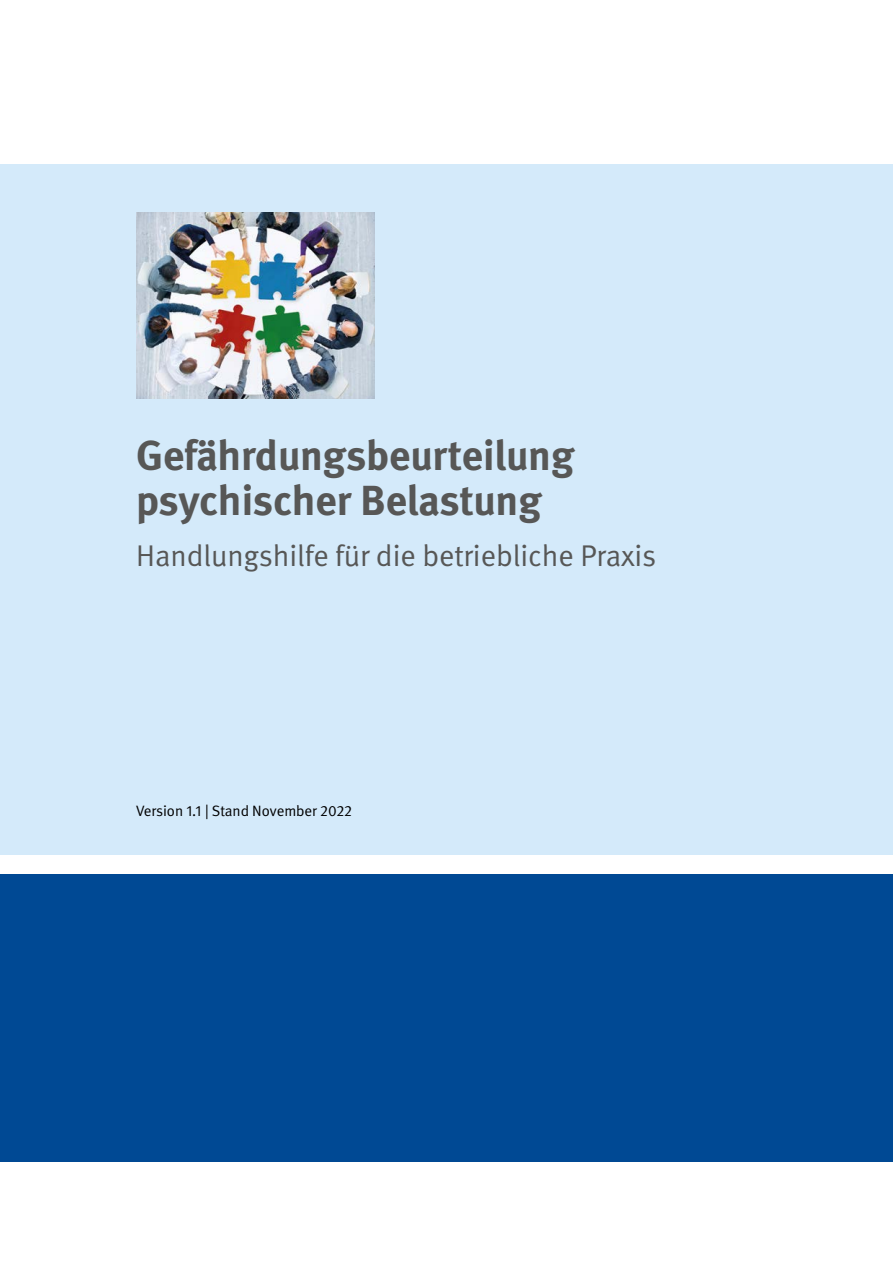
<style>
.page{position:relative;width:893px;height:1263px;background:#fff}
.page>*{position:absolute;margin:0;border:0;box-sizing:border-box;transform-origin:0 0}
._01_Überschriften_B_-_Überschrift_schwarz{font:700 42px/45px "DGUV Meta";letter-spacing:-.005em;color:#575756}
._01_Überschriften_B_-_Unter-Überschrift_s{font:30px "DGUV Meta";color:#575756}
._02_Fließtext_Fließtext{font:15px "DGUV Meta";color:#000}
</style>
<div class="page">
<div style="left:0;top:874px;width:893px;height:288px;background:#004994"></div>
<div style="left:0;top:164px;width:893px;height:690px;background:#d4eafa"></div>
<img style="left:136px;top:213px;width:238px;height:185px">
<h1 class="_01_Überschriften_B_-_Überschrift_schwarz" style="left:136px;top:435px;width:440px">Gefährdungsbeurteilung psychischer Belastung</h1>
<h1 class="_01_Überschriften_B_-_Unter-Überschrift_s" style="left:136px;top:539px;width:522px">Handlungshilfe für die betriebliche Praxis</h1>
<p class="_02_Fließtext_Fließtext" style="left:136px;top:802px;width:217px">Version 1.1 | Stand November 2022</p>
</div>
